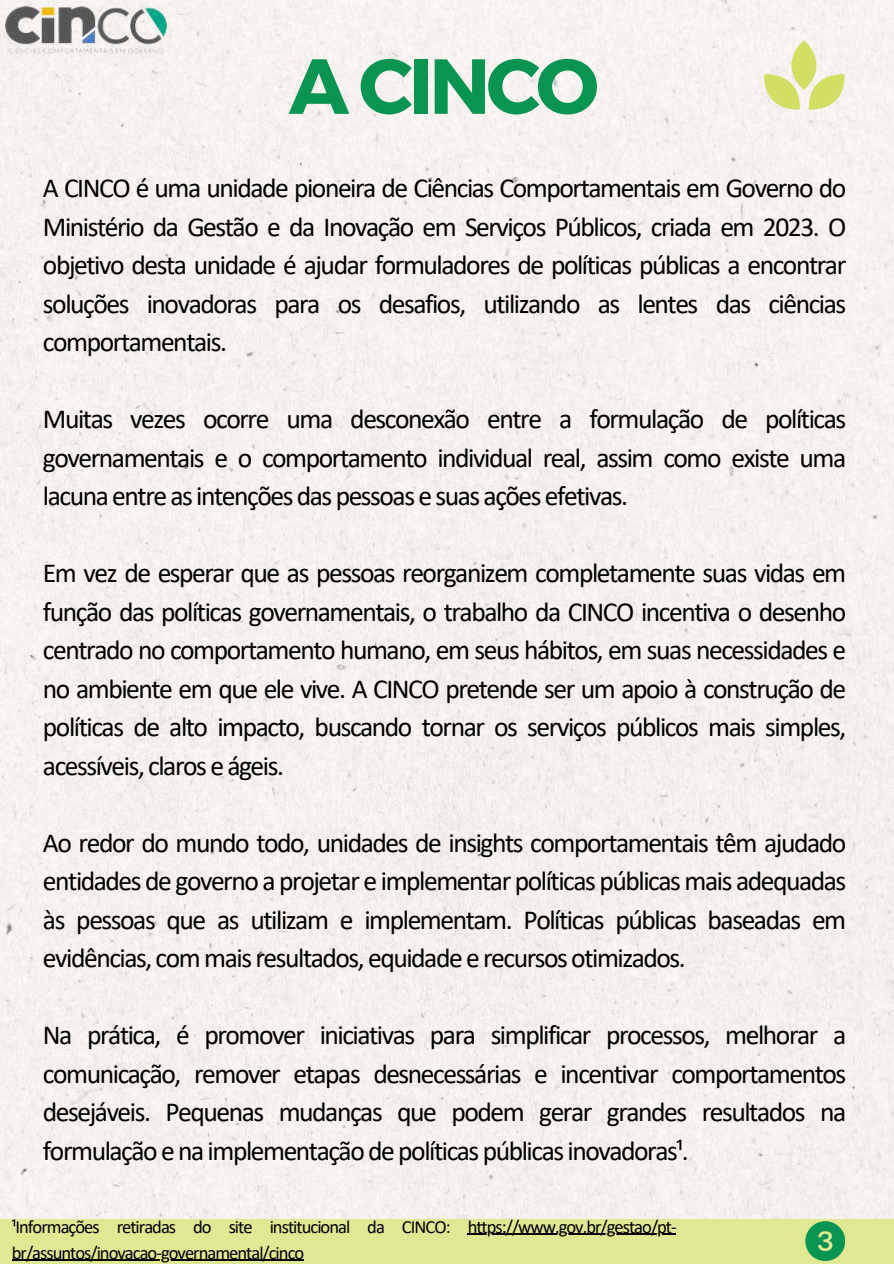
<style>
.page{position:relative;width:894px;height:1264px;background:#fff}
.page>*{position:absolute;margin:0;border:0;box-sizing:border-box;transform-origin:0 0}
.t1{font:700 77.85px "Montserrat";letter-spacing:-.055em;color:#099451}
.t2{font:27.6px/38.4px "Calibri";letter-spacing:-.055em;color:#000;text-align:justify}
.t3{font:18.6px/25.8px "Calibri";letter-spacing:-.055em;color:#000}
</style>
<div class="page">
<div style="left:0;top:0;width:893px;height:1218px;background:#f5f1ee"></div>
<svg style="left:763px;top:40px;width:82px;height:70px"></svg>
<div style="left:0;top:1218px;width:893px;height:45px;background:#dfe893"></div>
<img style="left:0;top:0;width:172px;height:69px">
<hr style="left:467px;top:1233px;width:208px;height:1px;background:#000">
<hr style="left:12px;top:1259px;width:291px;height:1px;background:#000">
<svg style="left:805px;top:1221px;width:39px;height:39px"></svg>
<h1 class="t1" style="left:289px;top:35px;width:311px">A CINCO</h1>
<p class="t2" style="left:43px;top:171px;width:804px">A CINCO é uma unidade pioneira de Ciências Comportamentais em Governo do Ministério da Gestão e da Inovação em Serviços Públicos, criada em 2023. O objetivo desta unidade é ajudar formuladores de políticas públicas a encontrar soluções inovadoras para os desafios, utilizando as lentes das ciências comportamentais.</p>
<p class="t2" style="left:43px;top:402px;width:804px">Muitas vezes ocorre uma desconexão entre a formulação de políticas governamentais e o comportamento individual real, assim como existe uma lacuna entre as intenções das pessoas e suas ações efetivas.</p>
<p class="t2" style="left:43px;top:556px;width:804px">Em vez de esperar que as pessoas reorganizem completamente suas vidas em função das políticas governamentais, o trabalho da CINCO incentiva o desenho centrado no comportamento humano, em seus hábitos, em suas necessidades e no ambiente em que ele vive. A CINCO pretende ser um apoio à construção de políticas de alto impacto, buscando tornar os serviços públicos mais simples, acessíveis, claros e ágeis.</p>
<p class="t2" style="left:43px;top:825px;width:804px">Ao redor do mundo todo, unidades de insights comportamentais têm ajudado entidades de governo a projetar e implementar políticas públicas mais adequadas às pessoas que as utilizam e implementam. Políticas públicas baseadas em evidências, com mais resultados, equidade e recursos otimizados.</p>
<p class="t2" style="left:43px;top:1018px;width:804px">Na prática, é promover iniciativas para simplificar processos, melhorar a comunicação, remover etapas desnecessárias e incentivar comportamentos desejáveis. Pequenas mudanças que podem gerar grandes resultados na formulação e na implementação de políticas públicas inovadoras¹.</p>
<p class="t3" style="left:12px;top:1215px;width:666px">¹Informações retiradas do site institucional da CINCO: https://www.gov.br/gestao/pt&shy;br/assuntos/inovacao-governamental/cinco</p>
</div>
